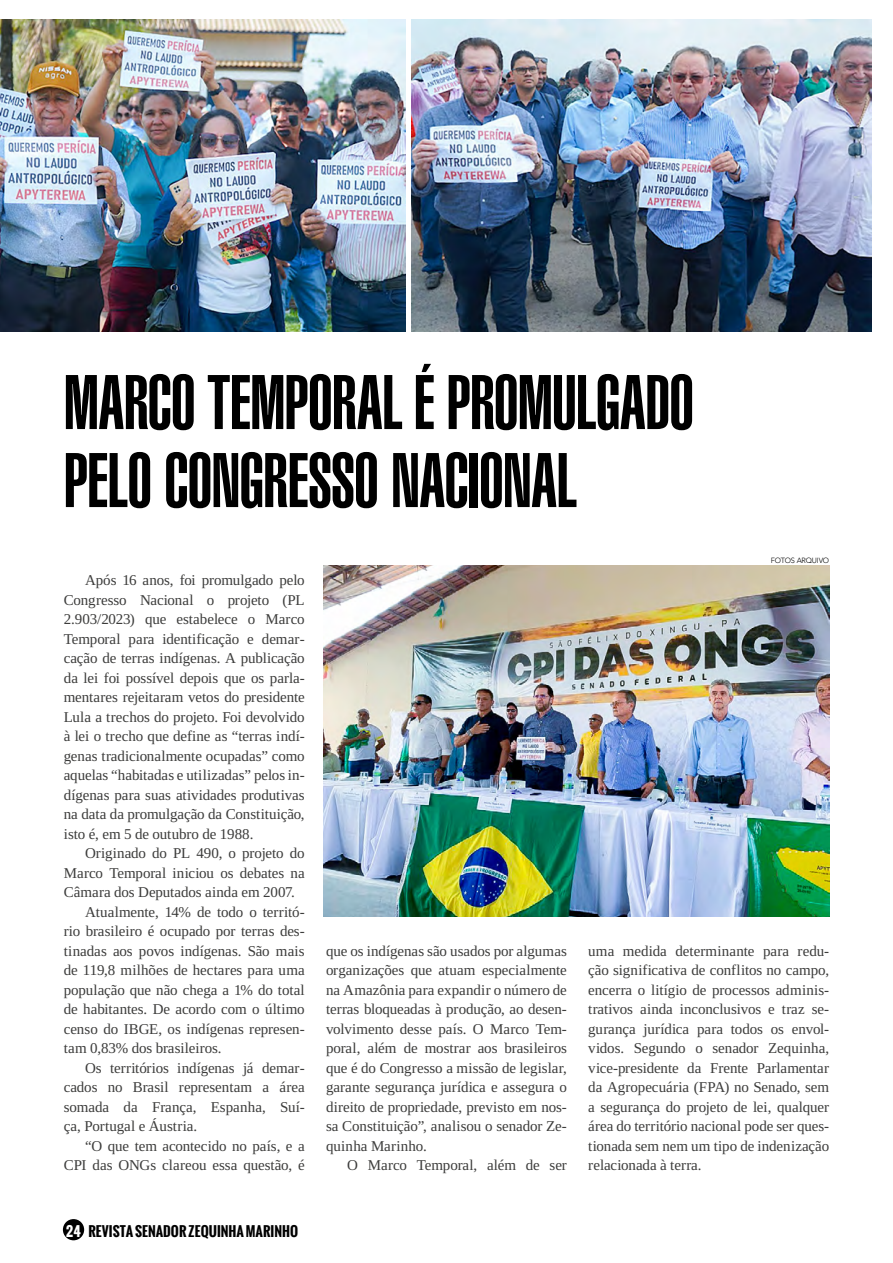
<style>
.page{position:relative;width:893px;height:1263px;background:#fff}
.page>*{position:absolute;margin:0;border:0;box-sizing:border-box;transform-origin:0 0}
.t1{font:900 extra-condensed 75px/78px "Swiss 911 BT";color:#000}
.t2{font:15px/19.5px "Ascender Serif W02";letter-spacing:-.005em;color:#3c3c3b;text-align:justify}
.t3{font:700 13.5px "Oswald";color:#000}
.t4{font:300 7.5px "Avenir LT Std";letter-spacing:-.025em;color:#000}
.s1{color:#fff}
</style>
<div class="page">
<img style="left:412px;top:20px;width:460px;height:312px">
<img style="left:0;top:20px;width:405px;height:312px">
<img style="left:323px;top:566px;width:506px;height:351px">
<div style="left:63px;top:1219px;width:21px;height:21px;background:#000;border-radius:50%"></div>
<h1 class="t1" style="left:64px;top:365px;width:632px">MARCO TEMPORAL É PROMULGADO<br>PELO CONGRESSO NACIONAL</h1>
<p class="t4" style="left:771px;top:556px;width:60px">FOTOS ARQUIVO</p>
<p class="t2" style="left:64px;top:571px;width:242px;text-indent:21px">Após 16 anos, foi promulgado pelo Congresso Nacional o projeto (PL 2.903/2023) que estabelece o Marco Temporal para identificação e demar&shy;cação de terras indígenas. A publicação da lei foi possível depois que os parla&shy;mentares rejeitaram vetos do presidente Lula a trechos do projeto. Foi devolvido à lei o trecho que define as “terras indí&shy;genas tradicionalmente ocupadas” como aquelas “habitadas e utilizadas” pelos in&shy;dígenas para suas atividades produtivas na data da promulgação da Constituição, isto é, em 5 de outubro de 1988.</p>
<p class="t2" style="left:85px;top:844px;width:221px">Originado do PL 490, o projeto do</p>
<p class="t2" style="left:64px;top:863px;width:242px">Marco Temporal iniciou os debates na</p>
<p class="t2" style="left:64px;top:883px;width:233px">Câmara dos Deputados ainda em 2007.</p>
<p class="t2" style="left:85px;top:902px;width:221px">Atualmente, 14% de todo o territó-</p>
<p class="t2" style="left:64px;top:922px;width:242px">rio brasileiro é ocupado por terras des-</p>
<p class="t2" style="left:64px;top:941px;width:242px">tinadas aos povos indígenas. São mais</p>
<p class="t2" style="left:64px;top:961px;width:242px">de 119,8 milhões de hectares para uma</p>
<p class="t2" style="left:64px;top:980px;width:242px">população que não chega a 1% do total</p>
<p class="t2" style="left:64px;top:1000px;width:242px">de habitantes. De acordo com o último</p>
<p class="t2" style="left:64px;top:1019px;width:242px">censo do IBGE, os indígenas represen-</p>
<p class="t2" style="left:64px;top:1039px;width:159px">tam 0,83% dos brasileiros.</p>
<p class="t2" style="left:85px;top:1058px;width:221px">Os territórios indígenas já demar-</p>
<p class="t2" style="left:64px;top:1078px;width:242px">cados no Brasil representam a área</p>
<p class="t2" style="left:64px;top:1097px;width:242px">somada da França, Espanha, Suí-</p>
<p class="t2" style="left:64px;top:1117px;width:135px">ça, Portugal e Áustria.</p>
<p class="t2" style="left:85px;top:1136px;width:221px">“O que tem acontecido no país, e a</p>
<p class="t2" style="left:64px;top:1156px;width:242px">CPI das ONGs clareou essa questão, é</p>
<p class="t3" style="left:66px;top:1221px;width:233px"><span class="s1">24</span> REVISTA SENADOR ZEQUINHA MARINHO</p>
<p class="t2" style="left:326px;top:941px;width:242px">que os indígenas são usados por algumas organizações que atuam especialmente na Amazônia para expandir o número de terras bloqueadas à produção, ao desen&shy;volvimento desse país. O Marco Tem&shy;poral, além de mostrar aos brasileiros que é do Congresso a missão de legislar, garante segurança jurídica e assegura o direito de propriedade, previsto em nos&shy;sa Constituição”, analisou o senador Ze&shy;quinha Marinho.</p>
<p class="t2" style="left:347px;top:1156px;width:221px">O Marco Temporal, além de ser</p>
<p class="t2" style="left:588px;top:941px;width:242px">uma medida determinante para redu&shy;ção significativa de conflitos no campo, encerra o litígio de processos adminis&shy;trativos ainda inconclusivos e traz se&shy;gurança jurídica para todos os envol&shy;vidos. Segundo o senador Zequinha, vice-presidente da Frente Parlamentar da Agropecuária (FPA) no Senado, sem a segurança do projeto de lei, qualquer área do território nacional pode ser ques&shy;tionada sem nem um tipo de indenização relacionada à terra.</p>
</div>
